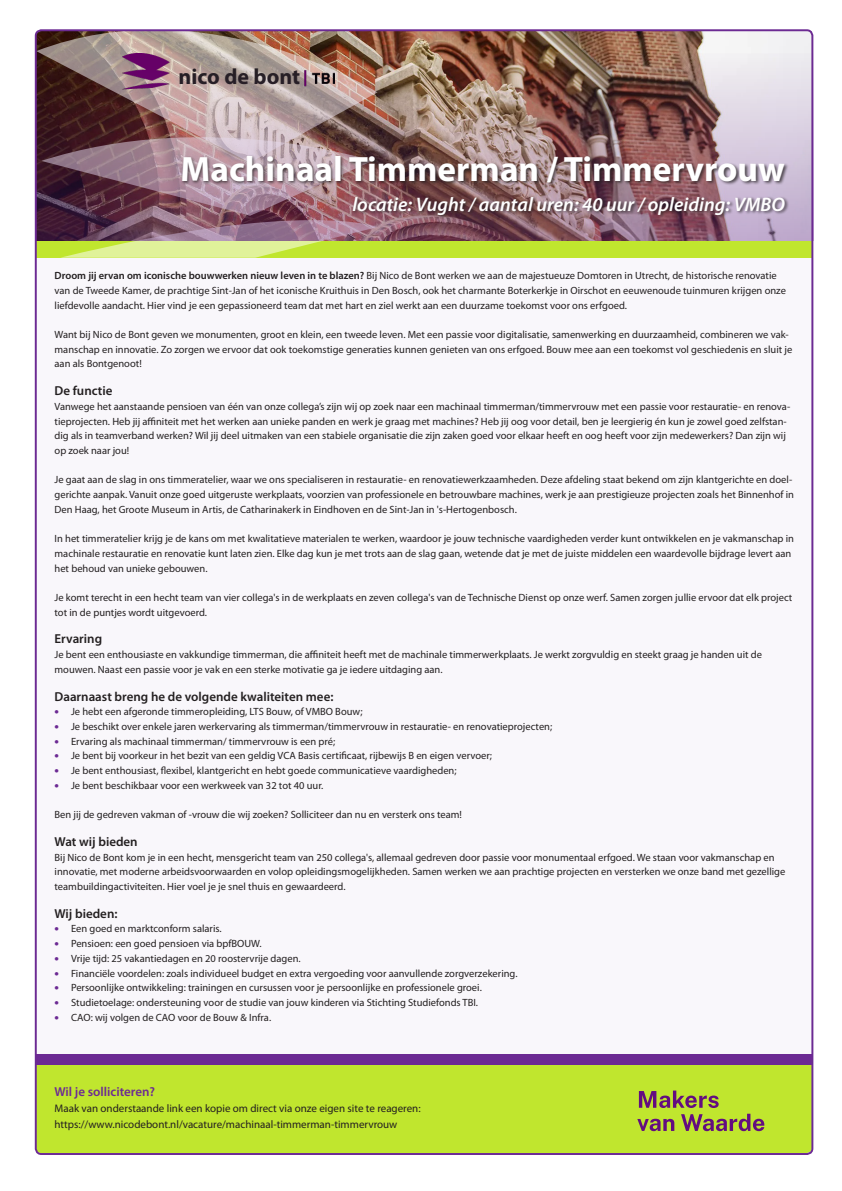
<style>
.page{position:relative;width:842px;height:1191px;background:#fff}
.page>*{position:absolute;margin:0;border:0;box-sizing:border-box;transform-origin:0 0}
.t1{font:700 35.3px "Myriad Pro";color:#fff}
.t2{font:700 22px "Myriad Pro";color:#231f20}
.t3{font:italic 600 19.6px "Myriad Pro";color:#fff}
.t4{font:600 13px "Myriad Pro";color:#231f20}
.t5{font:600 13px "Myriad Pro";color:#6c2a93}
.t6{font:11px "Myriad Pro";color:#231f20}
.t7{font:10.5px/14.7px "Myriad Pro";color:#231f20}
.s1{font-weight:600}
.s2{color:#6c2a93}
</style>
<div class="page">
<div style="left:35px;top:258px;width:779px;height:881px;background:#f9f7fb"></div>
<div style="left:38px;top:1064px;width:772px;height:88px;background:#c0e62e"></div>
<div style="left:36px;top:1054px;width:776px;height:10px;background:#6c2a93"></div>
<img style="left:377px;top:32px;width:433px;height:21px">
<div style="left:36px;top:241px;width:776px;height:17px;background:#c0e62e"></div>
<img style="left:38px;top:32px;width:339px;height:21px">
<svg style="left:61px;top:241px;width:260px;height:17px"></svg>
<svg style="left:637px;top:1090px;width:127px;height:41px;background:#a5a944"></svg>
<img style="left:38px;top:53px;width:772px;height:188px">
<div style="left:181px;top:154px;width:608px;height:65px;background:#231f20;opacity:.75"></div>
<p class="t2" style="left:179px;top:62px;width:123px">nico de bont</p>
<p class="t1" style="left:180px;top:146px;width:606px">Machinaal Timmerman / Timmervrouw</p>
<p class="t3" style="left:352px;top:191px;width:434px">locatie: Vught / aantal uren: 40 uur / opleiding: VMBO</p>
<p class="t7" style="left:55px;top:268px;width:733px"><span class="s1">Droom jij ervan om iconische bouwwerken nieuw leven in te blazen?</span> Bij Nico de Bont werken we aan de majestueuze Domtoren in Utrecht, de historische renovatie van de Tweede Kamer, de prachtige Sint-Jan of het iconische Kruithuis in Den Bosch, ook het charmante Boterkerkje in Oirschot en eeuwenoude tuinmuren krijgen onze liefdevolle aandacht. Hier vind je een gepassioneerd team dat met hart en ziel werkt aan een duurzame toekomst voor ons erfgoed.</p>
<p class="t7" style="left:55px;top:327px;width:739px">Want bij Nico de Bont geven we monumenten, groot en klein, een tweede leven. Met een passie voor digitalisatie, samenwerking en duurzaamheid, combineren we vak&shy;manschap en innovatie. Zo zorgen we ervoor dat ook toekomstige generaties kunnen genieten van ons erfgoed. Bouw mee aan een toekomst vol geschiedenis en sluit je aan als Bontgenoot!</p>
<p class="t4" style="left:55px;top:382px;width:59px">De functie</p>
<p class="t7" style="left:55px;top:399px;width:737px">Vanwege het aanstaande pensioen van één van onze collega’s zijn wij op zoek naar een machinaal timmerman/timmervrouw met een passie voor restauratie- en renova&shy;tieprojecten. Heb jij affiniteit met het werken aan unieke panden en werk je graag met machines? Heb jij oog voor detail, ben je leergierig én kun je zowel goed zelfstan&shy;dig als in teamverband werken? Wil jij deel uitmaken van een stabiele organisatie die zijn zaken goed voor elkaar heeft en oog heeft voor zijn medewerkers? Dan zijn wij op zoek naar jou!</p>
<p class="t7" style="left:55px;top:472px;width:741px">Je gaat aan de slag in ons timmeratelier, waar we ons specialiseren in restauratie- en renovatiewerkzaamheden. Deze afdeling staat bekend om zijn klantgerichte en doel&shy;gerichte aanpak. Vanuit onze goed uitgeruste werkplaats, voorzien van professionele en betrouwbare machines, werk je aan prestigieuze projecten zoals het Binnenhof in<br>Den Haag, het Groote Museum in Artis, de Catharinakerk in Eindhoven en de Sint-Jan in 's-Hertogenbosch.</p>
<p class="t7" style="left:55px;top:531px;width:741px">In het timmeratelier krijg je de kans om met kwalitatieve materialen te werken, waardoor je jouw technische vaardigheden verder kunt ontwikkelen en je vakmanschap in machinale restauratie en renovatie kunt laten zien. Elke dag kun je met trots aan de slag gaan, wetende dat je met de juiste middelen een waardevolle bijdrage levert aan het behoud van unieke gebouwen.</p>
<p class="t7" style="left:55px;top:590px;width:739px">Je komt terecht in een hecht team van vier collega's in de werkplaats en zeven collega's van de Technische Dienst op onze werf. Samen zorgen jullie ervoor dat elk project tot in de puntjes wordt uitgevoerd.</p>
<p class="t4" style="left:55px;top:631px;width:49px">Ervaring</p>
<p class="t7" style="left:55px;top:647px;width:709px">Je bent een enthousiaste en vakkundige timmerman, die affiniteit heeft met de machinale timmerwerkplaats. Je werkt zorgvuldig en steekt graag je handen uit de</p>
<p class="t7" style="left:55px;top:662px;width:389px">mouwen. Naast een passie voor je vak en een sterke motivatie ga je iedere uitdaging aan.</p>
<p class="t4" style="left:55px;top:688px;width:280px">Daarnaast breng he de volgende kwaliteiten mee:</p>
<p class="t7" style="left:55px;top:704px;width:310px"><span class="s2">●</span> Je hebt een afgeronde timmeropleiding, LTS Bouw, of VMBO Bouw;</p>
<p class="t7" style="left:55px;top:719px;width:499px"><span class="s2">●</span> Je beschikt over enkele jaren werkervaring als timmerman/timmervrouw in restauratie- en renovatieprojecten;</p>
<p class="t7" style="left:55px;top:733px;width:282px"><span class="s2">●</span> Ervaring als machinaal timmerman/ timmervrouw is een pré;</p>
<p class="t7" style="left:55px;top:748px;width:439px"><span class="s2">●</span> Je bent bij voorkeur in het bezit van een geldig VCA Basis certificaat, rijbewijs B en eigen vervoer;</p>
<p class="t7" style="left:55px;top:763px;width:403px"><span class="s2">●</span> Je bent enthousiast, flexibel, klantgericht en hebt goede communicatieve vaardigheden;</p>
<p class="t7" style="left:55px;top:777px;width:270px"><span class="s2">●</span> Je bent beschikbaar voor een werkweek van 32 tot 40 uur.</p>
<p class="t7" style="left:55px;top:807px;width:409px">Ben jij de gedreven vakman of -vrouw die wij zoeken? Solliciteer dan nu en versterk ons team!</p>
<p class="t4" style="left:55px;top:833px;width:85px">Wat wij bieden</p>
<p class="t7" style="left:55px;top:849px;width:732px">Bij Nico de Bont kom je in een hecht, mensgericht team van 250 collega's, allemaal gedreven door passie voor monumentaal erfgoed. We staan voor vakmanschap en innovatie, met moderne arbeidsvoorwaarden en volop opleidingsmogelijkheden. Samen werken we aan prachtige projecten en versterken we onze band met gezellige teambuildingactiviteiten. Hier voel je je snel thuis en gewaardeerd.</p>
<p class="t4" style="left:55px;top:905px;width:64px">Wij bieden:</p>
<p class="t7" style="left:55px;top:921px;width:169px"><span class="s2">●</span> Een goed en marktconform salaris.</p>
<p class="t7" style="left:55px;top:936px;width:209px"><span class="s2">●</span> Pensioen: een goed pensioen via bpfBOUW.</p>
<p class="t7" style="left:55px;top:950px;width:248px"><span class="s2">●</span> Vrije tijd: 25 vakantiedagen en 20 roostervrije dagen.</p>
<p class="t7" style="left:55px;top:965px;width:464px"><span class="s2">●</span> Financiële voordelen: zoals individueel budget en extra vergoeding voor aanvullende zorgverzekering.</p>
<p class="t7" style="left:55px;top:980px;width:429px"><span class="s2">●</span> Persoonlijke ontwikkeling: trainingen en cursussen voor je persoonlijke en professionele groei.</p>
<p class="t7" style="left:55px;top:995px;width:425px"><span class="s2">●</span> Studietoelage: ondersteuning voor de studie van jouw kinderen via Stichting Studiefonds TBI.</p>
<p class="t7" style="left:55px;top:1009px;width:218px"><span class="s2">●</span> CAO: wij volgen de CAO voor de Bouw &amp; Infra.</p>
<p class="t5" style="left:55px;top:1083px;width:102px">Wil je solliciteren?</p>
<p class="t6" style="left:55px;top:1101px;width:368px">Maak van onderstaande link een kopie om direct via onze eigen site te reageren:</p>
<p class="t6" style="left:55px;top:1117px;width:344px">https://www.nicodebont.nl/vacature/machinaal-timmerman-timmervrouw</p>
</div>
